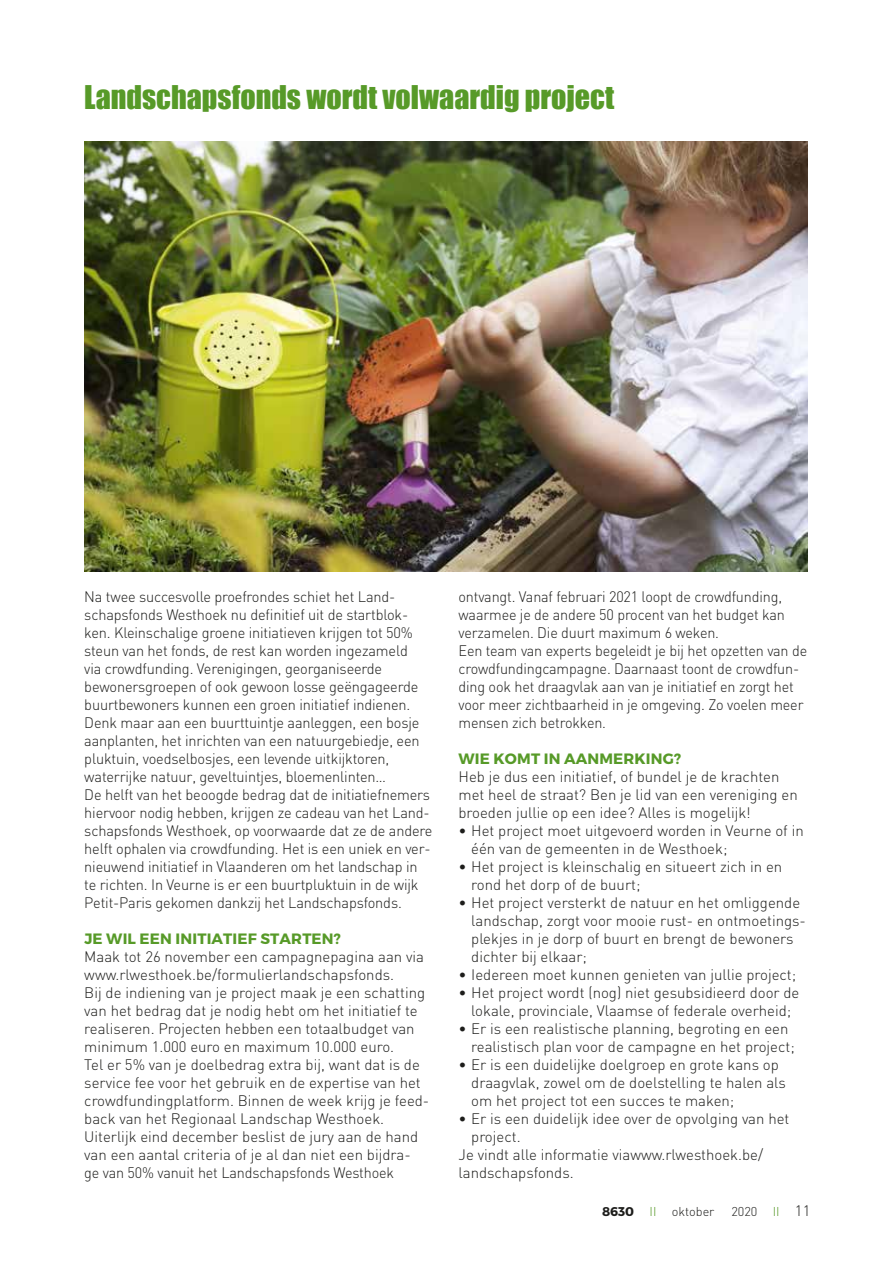
<style>
.page{position:relative;width:893px;height:1263px;background:#fff}
.page>*{position:absolute;margin:0;border:0;box-sizing:border-box;transform-origin:0 0}
.t1{font:30px "Impact";color:#579a28}
.t2{font:300 15px/18px "DIN";letter-spacing:-.01em;color:#1d1d1b}
.t3{font:300 15px/18px "DIN";letter-spacing:-.01em;color:#1d1d1b;scale:.96 1}
.t4{font:700 15px "Montserrat";letter-spacing:.01em;color:#579a28}
.t5{font:300 12.75px "DIN";color:#1d1d1b}
.s1{font-family:"Montserrat";font-weight:700}
.s2{color:#579a28}
.s3{font-size:15px}
</style>
<div class="page">
<img style="left:84px;top:141px;width:723px;height:431px">
<h1 class="t1" style="left:84px;top:74px;width:531px">Landschapsfonds wordt volwaardig project</h1>
<p class="t2" style="left:84px;top:588px;width:350px">Na twee succesvolle proefrondes schiet het Land&shy;schapsfonds Westhoek nu definitief uit de startblok&shy;ken. Kleinschalige groene initiatieven krijgen tot 50% steun van het fonds, de rest kan worden ingezameld<br>via crowdfunding. Verenigingen, georganiseerde bewonersgroepen of ook gewoon losse geëngageerde buurtbewoners kunnen een groen initiatief indienen.<br>Denk maar aan een buurttuintje aanleggen, een bosje aanplanten, het inrichten van een natuurgebiedje, een pluktuin, voedselbosjes, een levende uitkijktoren, waterrijke natuur, geveltuintjes, bloemenlinten…<br>De helft van het beoogde bedrag dat de initiatiefnemers hiervoor nodig hebben, krijgen ze cadeau van het Land&shy;schapsfonds Westhoek, op voorwaarde dat ze de andere helft ophalen via crowdfunding. Het is een uniek en ver&shy;nieuwend initiatief in Vlaanderen om het landschap in te richten. In Veurne is er een buurtpluktuin in de wijk Petit-Paris gekomen dankzij het Landschapsfonds.</p>
<p class="t4" style="left:84px;top:930px;width:258px">JE WIL EEN INITIATIEF STARTEN?</p>
<p class="t2" style="left:84px;top:948px;width:347px">Maak tot 26 november een campagnepagina aan via www.rlwesthoek.be/formulierlandschapsfonds.<br>Bij de indiening van je project maak je een schatting van het bedrag dat je nodig hebt om het initiatief te realiseren. Projecten hebben een totaalbudget van minimum 1.000 euro en maximum 10.000 euro.<br>Tel er 5% van je doelbedrag extra bij, want dat is de service fee voor het gebruik en de expertise van het crowdfundingplatform. Binnen de week krijg je feed&shy;back van het Regionaal Landschap Westhoek.<br>Uiterlijk eind december beslist de jury aan de hand van een aantal criteria of je al dan niet een bijdra&shy;ge van 50% vanuit het Landschapsfonds Westhoek</p>
<p class="t3" style="left:458px;top:588px;width:365px">ontvangt. Vanaf februari 2021 loopt de crowdfunding, waarmee je de andere 50 procent van het budget kan verzamelen. Die duurt maximum 6 weken.<br>Een team van experts begeleidt je bij het opzetten van de crowdfundingcampagne. Daarnaast toont de crowdfun&shy;ding ook het draagvlak aan van je initiatief en zorgt het voor meer zichtbaarheid in je omgeving. Zo voelen meer mensen zich betrokken.</p>
<p class="t4" style="left:459px;top:750px;width:224px">WIE KOMT IN AANMERKING?</p>
<p class="t2" style="left:458px;top:768px;width:341px">Heb je dus een initiatief, of bundel je de krachten met heel de straat? Ben je lid van een vereniging en broeden jullie op een idee? Alles is mogelijk!</p>
<p class="t2" style="left:471px;top:822px;width:334px;text-indent:-13px">• Het project moet uitgevoerd worden in Veurne of in één van de gemeenten in de Westhoek;</p>
<p class="t2" style="left:471px;top:858px;width:312px;text-indent:-13px">• Het project is kleinschalig en situeert zich in en rond het dorp of de buurt;</p>
<p class="t2" style="left:471px;top:894px;width:336px;text-indent:-13px">• Het project versterkt de natuur en het omliggende landschap, zorgt voor mooie rust- en ontmoetings&shy;plekjes in je dorp of buurt en brengt de bewoners dichter bij elkaar;</p>
<p class="t2" style="left:458px;top:966px;width:339px">• Iedereen moet kunnen genieten van jullie project;</p>
<p class="t2" style="left:458px;top:984px;width:342px;text-align:center">• Het project wordt (nog) niet gesubsidieerd door de lokale, provinciale, Vlaamse of federale overheid;</p>
<p class="t2" style="left:471px;top:1020px;width:325px;text-indent:-13px">• Er is een realistische planning, begroting en een realistisch plan voor de campagne en het project;</p>
<p class="t2" style="left:471px;top:1056px;width:316px;text-indent:-13px">• Er is een duidelijke doelgroep en grote kans op draagvlak, zowel om de doelstelling te halen als om het project tot een succes te maken;</p>
<p class="t2" style="left:458px;top:1110px;width:332px">• Er is een duidelijk idee over de opvolging van het</p>
<p class="t2" style="left:471px;top:1128px;width:51px">project.</p>
<p class="t2" style="left:458px;top:1146px;width:306px">Je vindt alle informatie viawww.rlwesthoek.be/</p>
<p class="t2" style="left:458px;top:1164px;width:117px">landschapsfonds.</p>
<p class="t5" style="left:602px;top:1203px;width:114px"><span class="s1">8630</span> <span class="s2">II</span> oktober</p>
<p class="t5" style="left:731px;top:1203px;width:81px">2020 <span class="s2">II</span> <span class="s3">11</span></p>
</div>
